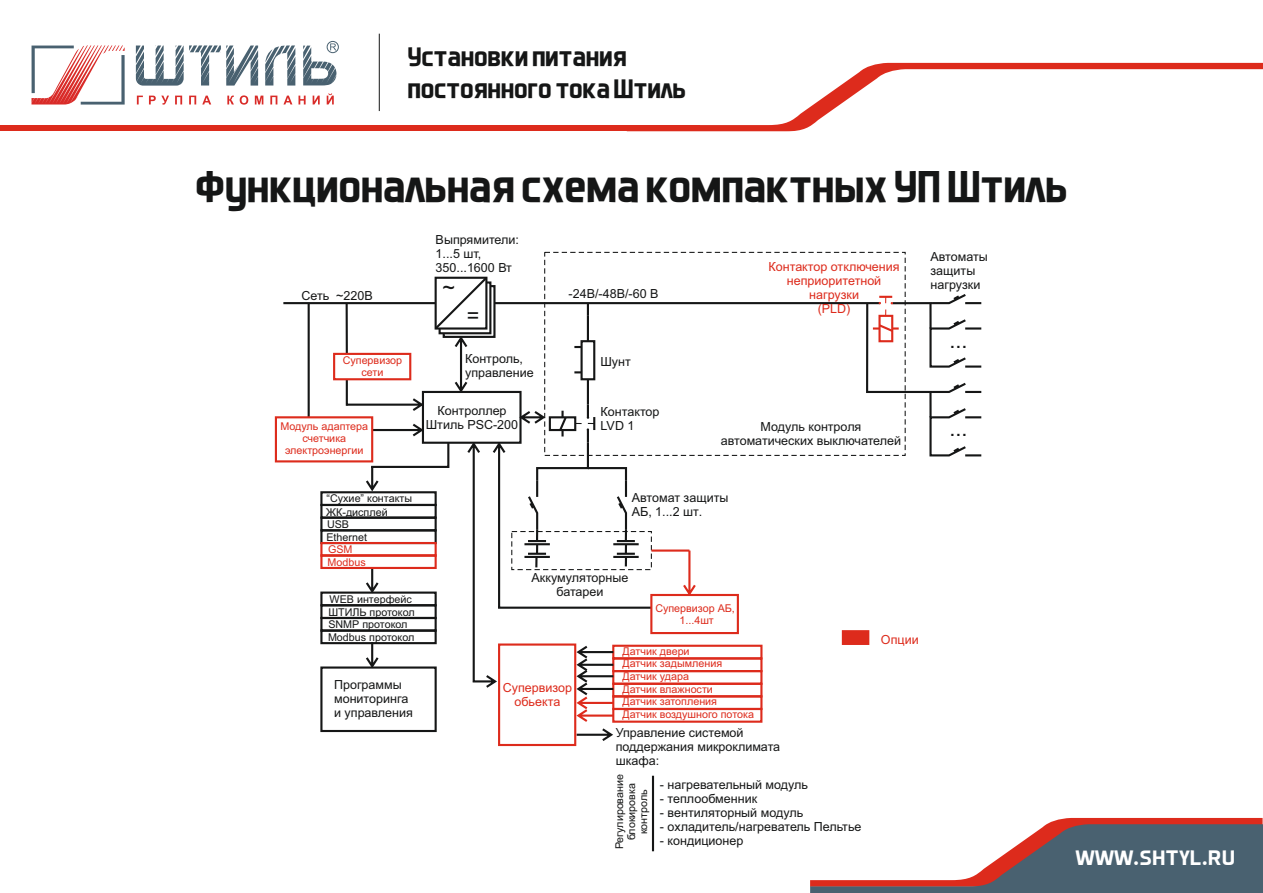
<style>
.page{position:relative;width:1263px;height:893px;background:#fff}
.page>*{position:absolute;margin:0;border:0;box-sizing:border-box;transform-origin:0 0}
.t1{font:700 45px "Aero Matics";color:#151616}
.t2{font:700 27px/31.2px "Aero Matics";color:#151616}
.t3{font:27px "Aero Matics Display";color:#fff}
.t4{font:21.45px "Arial";color:#151616}
.t5{font:12.6px/14px "Arial";color:#151616}
.t6{font:12.6px/14px "Arial";color:#dd2b1c;text-align:center}
.t7{font:10.8px/12px "Arial";color:#dd2b1c;text-align:center}
.t8{font:10.8px/12px "Arial";color:#151616}
</style>
<div class="page">
<div style="left:0;top:124px;width:699px;height:7px;background:#dd2b1c"></div>
<div style="left:0;top:112px;width:703px;height:13px;background:#fff"></div>
<svg style="left:626px;top:63px;width:637px;height:69px"></svg>
<svg style="left:810px;top:818px;width:453px;height:75px"></svg>
<hr style="left:379px;top:34px;width:1px;height:77px;background:#151616">
<div style="left:327px;top:41px;width:12px;height:12px;border:1px solid #496170;border-radius:50%"></div>
<svg style="left:136px;top:43px;width:200px;height:43px"></svg>
<svg style="left:137px;top:93px;width:197px;height:12px"></svg>
<svg style="left:32px;top:45px;width:93px;height:60px"></svg>
<svg style="left:489px;top:285px;width:6px;height:53px"></svg>
<svg style="left:489px;top:281px;width:2px;height:53px"></svg>
<hr style="left:283px;top:302px;width:153px;height:2px;background:#151616">
<div style="left:422px;top:391px;width:100px;height:53px;border:2px solid #151616"></div>
<svg style="left:433px;top:276px;width:56px;height:117px"></svg>
<hr style="left:346px;top:303px;width:2px;height:51px;background:#151616">
<svg style="left:346px;top:379px;width:78px;height:32px"></svg>
<hr style="left:494px;top:302px;width:386px;height:2px;background:#151616">
<div style="left:580px;top:340px;width:15px;height:40px;border:2px solid #151616"></div>
<svg style="left:587px;top:304px;width:2px;height:12px"></svg>
<svg style="left:574px;top:346px;width:8px;height:2px"></svg>
<svg style="left:574px;top:371px;width:8px;height:2px"></svg>
<hr style="left:587px;top:379px;width:2px;height:26px;background:#151616">
<hr style="left:587px;top:316px;width:2px;height:25px;background:#151616">
<hr style="left:651px;top:549px;width:38px;height:3px;background:#dd2b1c">
<svg style="left:683px;top:551px;width:13px;height:43px"></svg>
<hr style="left:308px;top:303px;width:2px;height:114px;background:#151616">
<svg style="left:373px;top:424px;width:51px;height:12px"></svg>
<div style="left:544px;top:252px;width:362px;height:204px;border:1px dashed #151616"></div>
<div style="left:612px;top:645px;width:150px;height:14px;border:2px solid #dd2b1c"></div>
<div style="left:612px;top:657px;width:150px;height:15px;border:2px solid #dd2b1c"></div>
<svg style="left:577px;top:728px;width:36px;height:13px"></svg>
<div style="left:320px;top:491px;width:117px;height:15px;border:2px solid #151616"></div>
<div style="left:320px;top:504px;width:117px;height:15px;border:2px solid #151616"></div>
<div style="left:320px;top:542px;width:117px;height:15px;border:2px solid #dd2b1c"></div>
<div style="left:320px;top:591px;width:117px;height:15px;border:2px solid #151616"></div>
<div style="left:320px;top:604px;width:117px;height:15px;border:2px solid #151616"></div>
<div style="left:320px;top:617px;width:117px;height:15px;border:2px solid #151616"></div>
<div style="left:320px;top:666px;width:117px;height:66px;border:2px solid #151616"></div>
<svg style="left:366px;top:443px;width:83px;height:48px"></svg>
<svg style="left:366px;top:569px;width:12px;height:24px"></svg>
<svg style="left:366px;top:644px;width:12px;height:24px"></svg>
<div style="left:842px;top:630px;width:27px;height:15px;background:#dd2b1c;border:2px solid #dd2b1c"></div>
<svg style="left:934px;top:408px;width:47px;height:11px"></svg>
<svg style="left:931px;top:446px;width:50px;height:11px"></svg>
<div style="left:929px;top:416px;width:5px;height:40px;border:2px solid #151616"></div>
<hr style="left:929px;top:392px;width:3px;height:25px;background:#151616">
<div style="left:320px;top:517px;width:117px;height:14px;border:2px solid #151616"></div>
<div style="left:320px;top:554px;width:117px;height:15px;border:2px solid #dd2b1c"></div>
<div style="left:320px;top:629px;width:117px;height:15px;border:2px solid #151616"></div>
<div style="left:612px;top:670px;width:150px;height:15px;border:2px solid #dd2b1c"></div>
<div style="left:612px;top:683px;width:150px;height:14px;border:2px solid #dd2b1c"></div>
<div style="left:612px;top:695px;width:150px;height:15px;border:2px solid #dd2b1c"></div>
<div style="left:612px;top:708px;width:150px;height:15px;border:2px solid #dd2b1c"></div>
<svg style="left:467px;top:405px;width:184px;height:317px"></svg>
<hr style="left:652px;top:776px;width:2px;height:75px;background:#151616">
<div style="left:275px;top:416px;width:98px;height:46px;border:2px solid #dd2b1c"></div>
<div style="left:333px;top:353px;width:78px;height:27px;border:2px solid #dd2b1c"></div>
<div style="left:498px;top:643px;width:78px;height:103px;border:2px solid #dd2b1c"></div>
<div style="left:650px;top:594px;width:89px;height:40px;border:2px solid #dd2b1c"></div>
<svg style="left:865px;top:292px;width:116px;height:102px"></svg>
<h2 class="t2" style="left:407px;top:44px;width:280px">Установки питания постоянного тока Штиль</h2>
<h1 class="t1" style="left:195px;top:171px;width:873px">Функциональная схема компактных УП Штиль</h1>
<p class="t5" style="left:301px;top:289px;width:73px">Сеть ~220В</p>
<p class="t5" style="left:436px;top:234px;width:85px">Выпрямители:<br>1...5 шт,<br>350...1600 Вт</p>
<h3 class="t4" style="left:442px;top:279px;width:14px">~</h3>
<h3 class="t4" style="left:467px;top:307px;width:14px">=</h3>
<p class="t5" style="left:569px;top:288px;width:91px">-24В/-48В/-60 В</p>
<p class="t6" style="left:768px;top:261px;width:133px">Контактор отключения неприоритетной нагрузки<br>(PLD)</p>
<p class="t5" style="left:930px;top:251px;width:59px">Автоматы защиты нагрузки</p>
<h3 class="t4" style="left:949px;top:332px;width:19px">...</h3>
<p class="t7" style="left:343px;top:356px;width:61px">Супервизор сети</p>
<p class="t7" style="left:280px;top:421px;width:89px">Модуль адаптера счетчика электроэнергии</p>
<p class="t5" style="left:465px;top:353px;width:70px">Контроль, управление</p>
<p class="t5" style="left:426px;top:404px;width:94px;text-align:center">Контроллер<br>Штиль PSC-200</p>
<p class="t5" style="left:600px;top:356px;width:32px">Шунт</p>
<p class="t5" style="left:601px;top:406px;width:60px">Контактор<br>LVD 1</p>
<p class="t5" style="left:721px;top:421px;width:182px;text-align:center">Модуль контроля автоматических выключателей</p>
<h3 class="t4" style="left:949px;top:421px;width:19px">...</h3>
<p class="t8" style="left:327px;top:493px;width:87px">“Сухие” контакты</p>
<p class="t8" style="left:326px;top:532px;width:42px">Ethernet</p>
<p class="t7" style="left:328px;top:544px;width:26px">GSM</p>
<p class="t8" style="left:326px;top:507px;width:63px">ЖК-дисплей</p>
<p class="t8" style="left:327px;top:519px;width:24px">USB</p>
<p class="t7" style="left:328px;top:557px;width:40px">Modbus</p>
<p class="t8" style="left:330px;top:595px;width:84px">WEB интерфейс</p>
<p class="t8" style="left:328px;top:608px;width:88px">ШТИЛЬ протокол<br>SNMP протокол</p>
<p class="t8" style="left:328px;top:632px;width:88px">Modbus протокол</p>
<p class="t5" style="left:334px;top:679px;width:80px">Программы мониторинга и управления</p>
<p class="t5" style="left:632px;top:492px;width:98px">Автомат защиты<br>АБ, 1...2 шт.</p>
<p class="t5" style="left:531px;top:572px;width:98px;text-align:center">Аккумуляторные батареи</p>
<p class="t7" style="left:655px;top:603px;width:81px">Супервизор АБ,<br>1...4шт</p>
<p class="t6" style="left:503px;top:682px;width:71px">Супервизор обьекта</p>
<p class="t7" style="left:623px;top:645px;width:101px;line-height:12.8px;text-align:left">Датчик двери<br>Датчик задымления</p>
<p class="t7" style="left:623px;top:671px;width:133px;line-height:12.6px;text-align:left">Датчик удара<br>Датчик влажности<br>Датчик затопления<br>Датчик воздушного потока</p>
<p class="t5" style="left:616px;top:727px;width:166px">Управление системой поддержания микроклимата шкафа:</p>
<p class="t8" style="left:614px;top:849px;width:77px;text-align:center;rotate:-90deg">Регулирование блокировка контроль</p>
<p class="t5" style="left:660px;top:778px;width:150px">- нагревательный модуль</p>
<p class="t5" style="left:660px;top:792px;width:99px">- теплообменник</p>
<p class="t5" style="left:660px;top:806px;width:145px">- вентиляторный модуль</p>
<p class="t5" style="left:660px;top:820px;width:203px">- охладитель/нагреватель Пельтье</p>
<p class="t5" style="left:660px;top:834px;width:85px">- кондиционер</p>
<p class="t6" style="left:881px;top:634px;width:39px">Опции</p>
<h2 class="t3" style="left:1075px;top:839px;width:161px">www.shtyl.ru</h2>
</div>
